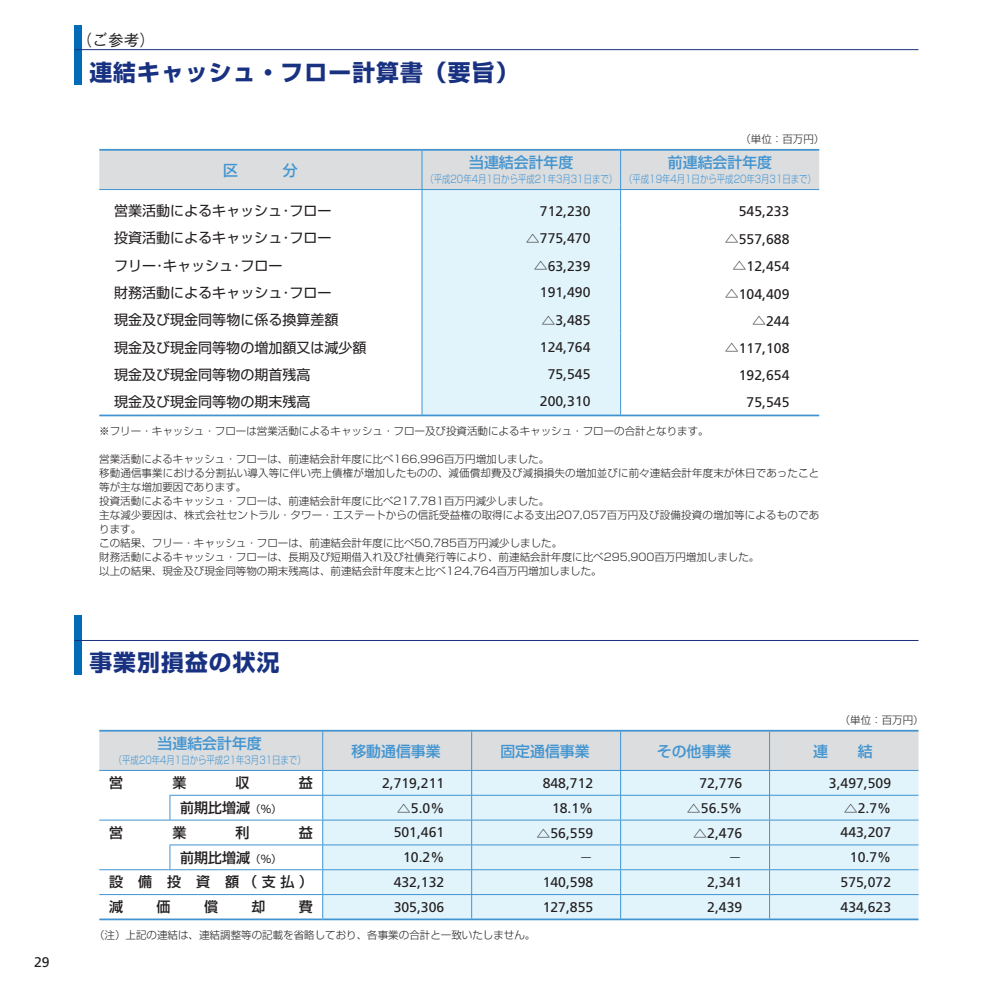
<style>
.page{position:relative;width:993px;height:993px;background:#fff}
.page>*{position:absolute;margin:0;border:0;box-sizing:border-box;transform-origin:0 0}
.t1{font:22.75px "Shin Go Pr 5 Bold 90 pv RKSJ H";letter-spacing:.05em;color:#183181}
.t2{font:15.75px "Gothic BBB Pr 5 Medium 90 pv RKSJ H";color:#231f20}
.t3{font:14.88px "Shin Go Pr 5 Medium 90 pv RKSJ H";color:#4194d0}
.t4{font:14px "Frutiger";color:#231f20}
.t5{font:14px "Shin Go Pr 5 Regular 90 pv RKSJ H";color:#231f20}
.t6{font:14px "Shin Go Pr 5 Medium 90 pv RKSJ H";color:#231f20}
.t7{font:10.5px/14px "Shin Go Pr 5 Light 90 pv RKSJ H";color:#231f20}
.t8{font:10.5px "Shin Go Pr 5 Light 90 pv RKSJ H";color:#4194d0;scale:.8 1}
.s1{font-family:"Shin Go Pr 5 Light 90 pv RKSJ H"}
.s2{font-family:"Shin Go Pr 5 Regular 90 pv RKSJ H";font-size:10.5px}
.s3{font-family:"Gothic BBB Pr 5 Medium 90 pv RKSJ H"}
</style>
<div class="page">
<div style="left:74px;top:615px;width:8px;height:60px;background:#006cb7"></div>
<hr style="left:74px;top:639px;width:844px;height:1px;background:#183181">
<div style="left:74px;top:25px;width:8px;height:59px;background:#006cb7"></div>
<hr style="left:74px;top:49px;width:844px;height:1px;background:#183181">
<hr style="left:99px;top:149px;width:720px;height:2px;background:#4194d0">
<svg style="left:99px;top:150px;width:720px;height:264px"></svg>
<hr style="left:99px;top:414px;width:720px;height:2px;background:#4194d0">
<hr style="left:99px;top:729px;width:819px;height:2px;background:#4194d0">
<hr style="left:99px;top:918px;width:223px;height:1px;background:#4194d0">
<hr style="left:322px;top:918px;width:596px;height:1px;background:#4194d0">
<svg style="left:99px;top:730px;width:819px;height:188px"></svg>
<hr style="left:322px;top:769px;width:596px;height:1px;background:#4194d0">
<hr style="left:169px;top:794px;width:749px;height:1px;background:#4194d0">
<hr style="left:169px;top:844px;width:749px;height:1px;background:#4194d0">
<h3 class="t4" style="left:34px;top:956px;width:17px">29</h3>
<h2 class="t2" style="left:76px;top:34px;width:80px">（ご参考）</h2>
<h1 class="t1" style="left:89px;top:63px;width:430px">連結キャッシュ・フロー計算書（要旨）</h1>
<h3 class="t3" style="left:223px;top:164px;width:76px">区　 　分</h3>
<h3 class="t3" style="left:469px;top:157px;width:106px">当連結会計年度</h3>
<p class="t8" style="left:425px;top:175px;width:241px">（平成20年4月1日から平成21年3月31日まで）</p>
<p class="t7" style="left:740px;top:134px;width:85px">（単位：百万円）</p>
<h3 class="t3" style="left:667px;top:157px;width:106px">前連結会計年度</h3>
<p class="t8" style="left:624px;top:175px;width:241px">（平成19年4月1日から平成20年3月31日まで）</p>
<h3 class="t5" style="left:114px;top:205px;width:219px">営業活動によるキャッシュ･フロー</h3>
<h3 class="t4" style="left:539px;top:205px;width:52px">712,230</h3>
<h3 class="t4" style="left:738px;top:206px;width:52px">545,233</h3>
<h3 class="t5" style="left:114px;top:233px;width:219px">投資活動によるキャッシュ･フロー</h3>
<h3 class="t4" style="left:525px;top:233px;width:66px"><span class="s1">△</span>775,470</h3>
<h3 class="t4" style="left:724px;top:233px;width:66px"><span class="s1">△</span>557,688</h3>
<h3 class="t5" style="left:114px;top:260px;width:170px">フリー･キャッシュ･フロー</h3>
<h3 class="t4" style="left:533px;top:260px;width:58px"><span class="s1">△</span>63,239</h3>
<h3 class="t4" style="left:732px;top:261px;width:58px"><span class="s1">△</span>12,454</h3>
<h3 class="t5" style="left:114px;top:287px;width:219px">財務活動によるキャッシュ･フロー</h3>
<h3 class="t4" style="left:539px;top:287px;width:52px">191,490</h3>
<h3 class="t4" style="left:724px;top:288px;width:66px"><span class="s1">△</span>104,409</h3>
<h3 class="t5" style="left:114px;top:314px;width:226px">現金及び現金同等物に係る換算差額</h3>
<h3 class="t4" style="left:541px;top:314px;width:51px"><span class="s1">△</span>3,485</h3>
<h3 class="t4" style="left:751px;top:315px;width:39px"><span class="s1">△</span>244</h3>
<h3 class="t5" style="left:114px;top:342px;width:254px">現金及び現金同等物の増加額又は減少額</h3>
<h3 class="t4" style="left:539px;top:341px;width:52px">124,764</h3>
<h3 class="t4" style="left:724px;top:342px;width:66px"><span class="s1">△</span>117,108</h3>
<h3 class="t5" style="left:114px;top:369px;width:198px">現金及び現金同等物の期首残高</h3>
<h3 class="t4" style="left:547px;top:369px;width:44px">75,545</h3>
<h3 class="t4" style="left:738px;top:369px;width:52px">192,654</h3>
<h3 class="t5" style="left:114px;top:396px;width:198px">現金及び現金同等物の期末残高</h3>
<h3 class="t4" style="left:539px;top:395px;width:52px">200,310</h3>
<h3 class="t4" style="left:746px;top:396px;width:44px">75,545</h3>
<p class="t7" style="left:99px;top:425px;width:610px">※フリー・キャッシュ・フローは営業活動によるキャッシュ・フロー及び投資活動によるキャッシュ・フローの合計となります。</p>
<p class="t7" style="left:99px;top:453px;width:721px">営業活動によるキャッシュ・フローは、前連結会計年度に比べ166,996百万円増加しました。<br>移動通信事業における分割払い導入等に伴い売上債権が増加したものの、減価償却費及び減損損失の増加並びに前々連結会計年度末が休日であったこと等が主な増加要因であります。<br>投資活動によるキャッシュ・フローは、前連結会計年度に比べ217,781百万円減少しました。<br>主な減少要因は、株式会社セントラル・タワー・エステートからの信託受益権の取得による支出207,057百万円及び設備投資の増加等によるものであります。<br>この結果、フリー・キャッシュ・フローは、前連結会計年度に比べ50,785百万円減少しました。<br>財務活動によるキャッシュ・フローは、長期及び短期借入れ及び社債発行等により、前連結会計年度に比べ295,900百万円増加しました。<br>以上の結果、現金及び現金同等物の期末残高は、前連結会計年度末と比べ124,764百万円増加しました。</p>
<h1 class="t1" style="left:89px;top:654px;width:191px">事業別損益の状況</h1>
<h3 class="t3" style="left:158px;top:738px;width:106px">当連結会計年度</h3>
<p class="t8" style="left:114px;top:756px;width:241px">（平成20年4月1日から平成21年3月31日まで）</p>
<p class="t7" style="left:839px;top:714px;width:85px">（単位：百万円）</p>
<h3 class="t3" style="left:351px;top:745px;width:91px">移動通信事業</h3>
<h3 class="t3" style="left:500px;top:745px;width:91px">固定通信事業</h3>
<h3 class="t3" style="left:656px;top:745px;width:76px">その他事業</h3>
<h3 class="t3" style="left:812px;top:745px;width:61px">連　　結</h3>
<h3 class="t6" style="left:109px;top:777px;width:15px">営</h3>
<h3 class="t6" style="left:172px;top:777px;width:15px">業</h3>
<h3 class="t6" style="left:235px;top:777px;width:15px">収</h3>
<h3 class="t6" style="left:299px;top:777px;width:15px">益</h3>
<h3 class="t4" style="left:382px;top:777px;width:64px">2,719,211</h3>
<h3 class="t4" style="left:542px;top:777px;width:52px">848,712</h3>
<h3 class="t4" style="left:699px;top:777px;width:44px">72,776</h3>
<h3 class="t4" style="left:828px;top:777px;width:64px">3,497,509</h3>
<h3 class="t6" style="left:180px;top:802px;width:103px">前期比増減<span class="s2">（％）</span></h3>
<h3 class="t4" style="left:397px;top:802px;width:49px"><span class="s3">△</span>5.0%</h3>
<h3 class="t4" style="left:552px;top:801px;width:43px">18.1%</h3>
<h3 class="t4" style="left:686px;top:802px;width:57px"><span class="s3">△</span>56.5%</h3>
<h3 class="t4" style="left:843px;top:802px;width:49px"><span class="s3">△</span>2.7%</h3>
<h3 class="t6" style="left:109px;top:827px;width:15px">営</h3>
<h3 class="t6" style="left:172px;top:827px;width:15px">業</h3>
<h3 class="t6" style="left:235px;top:827px;width:15px">利</h3>
<h3 class="t6" style="left:299px;top:827px;width:15px">益</h3>
<h3 class="t4" style="left:393px;top:826px;width:52px">501,461</h3>
<h3 class="t4" style="left:536px;top:827px;width:58px"><span class="s3">△</span>56,559</h3>
<h3 class="t4" style="left:693px;top:827px;width:51px"><span class="s3">△</span>2,476</h3>
<h3 class="t4" style="left:840px;top:826px;width:52px">443,207</h3>
<h3 class="t6" style="left:180px;top:851px;width:103px">前期比増減<span class="s2">（％）</span></h3>
<h3 class="t4" style="left:403px;top:851px;width:43px">10.2%</h3>
<h3 class="t4" style="left:849px;top:851px;width:43px">10.7%</h3>
<h3 class="t6" style="left:109px;top:876px;width:205px">設 備 投 資 額（支払）</h3>
<h3 class="t4" style="left:393px;top:876px;width:52px">432,132</h3>
<h3 class="t4" style="left:542px;top:876px;width:52px">140,598</h3>
<h3 class="t4" style="left:707px;top:876px;width:37px">2,341</h3>
<h3 class="t4" style="left:840px;top:876px;width:52px">575,072</h3>
<h3 class="t6" style="left:109px;top:901px;width:15px">減</h3>
<h3 class="t6" style="left:156px;top:901px;width:15px">価</h3>
<h3 class="t6" style="left:204px;top:901px;width:15px">償</h3>
<h3 class="t6" style="left:251px;top:901px;width:15px">却</h3>
<h3 class="t6" style="left:299px;top:901px;width:15px">費</h3>
<h3 class="t4" style="left:393px;top:900px;width:52px">305,306</h3>
<h3 class="t4" style="left:542px;top:900px;width:52px">127,855</h3>
<h3 class="t4" style="left:707px;top:900px;width:37px">2,439</h3>
<h3 class="t4" style="left:840px;top:900px;width:52px">434,623</h3>
<p class="t7" style="left:94px;top:929px;width:442px">（注）上記の連結は、連結調整等の記載を省略しており、各事業の合計と一致いたしません。</p>
</div>
